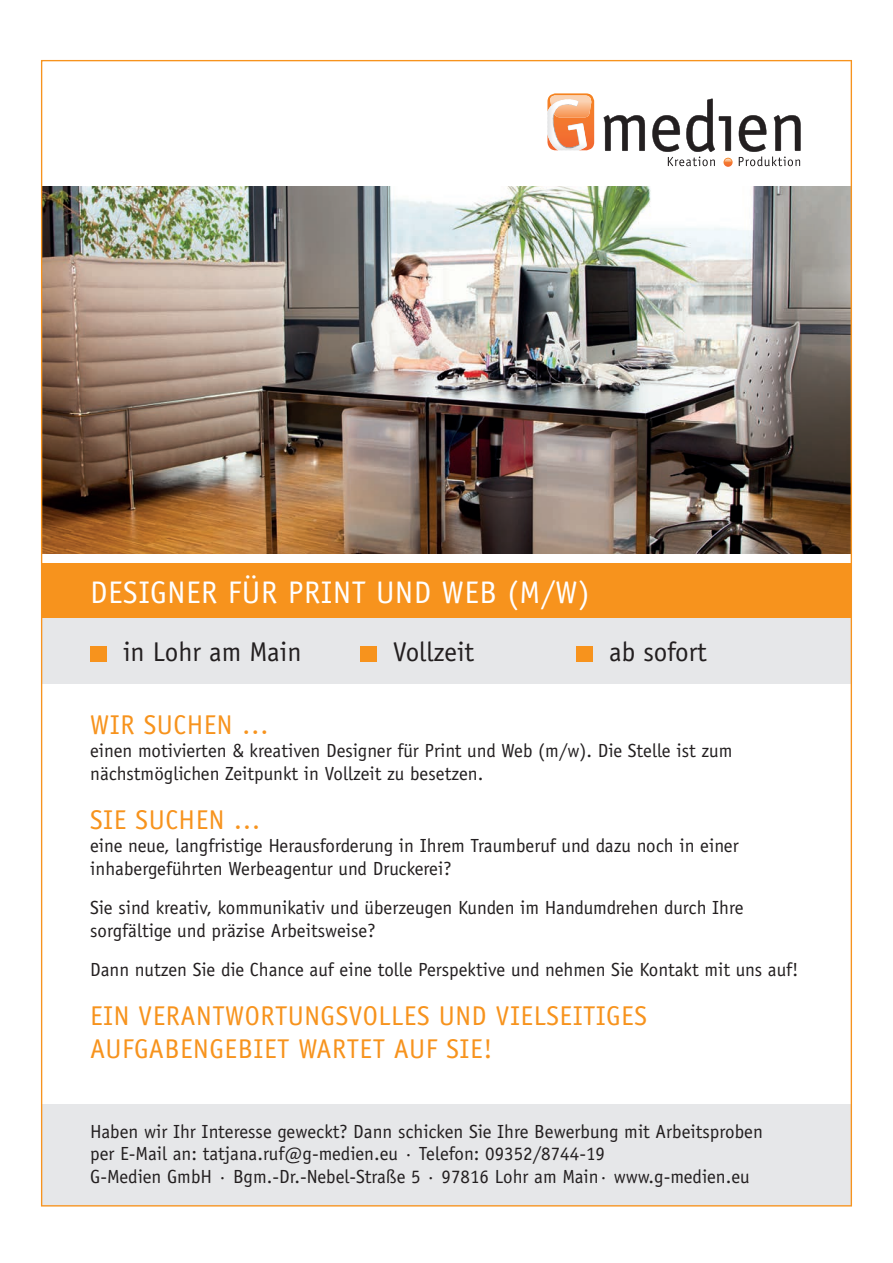
<style>
.page{position:relative;width:893px;height:1263px;background:#fff}
.page>*{position:absolute;margin:0;border:0;box-sizing:border-box;transform-origin:0 0}
.t1{font:31.35px "Officina Sans";letter-spacing:.02em;color:#fff}
.t2{font:27.15px/32.7px "Officina Sans";letter-spacing:.02em;color:#f7931d}
.t3{font:27.15px "Officina Sans";color:#231f20}
.t4{font:19.05px/22.8px "Officina Sans";color:#231f20}
</style>
<div class="page">
<img style="left:41px;top:60px;width:811px;height:1146px">
<h1 class="t1" style="left:90px;top:574px;width:501px">DESIGNER FÜR PRINT UND WEB (M/W)</h1>
<h2 class="t3" style="left:123px;top:636px;width:180px">in Lohr am Main</h2>
<h2 class="t3" style="left:393px;top:636px;width:83px">Vollzeit</h2>
<h2 class="t3" style="left:609px;top:636px;width:99px">ab sofort</h2>
<h2 class="t2" style="left:90px;top:709px;width:180px">WIR SUCHEN …</h2>
<p class="t4" style="left:90px;top:739px;width:644px">einen motivierten &amp; kreativen Designer für Print und Web (m/w). Die Stelle ist zum nächstmöglichen Zeitpunkt in Vollzeit zu besetzen.</p>
<h2 class="t2" style="left:90px;top:804px;width:172px">SIE SUCHEN …</h2>
<p class="t4" style="left:90px;top:834px;width:650px">eine neue, langfristige Herausforderung in Ihrem Traumberuf und dazu noch in einer inhabergeführten Werbeagentur und Druckerei?</p>
<p class="t4" style="left:90px;top:896px;width:655px">Sie sind kreativ, kommunikativ und überzeugen Kunden im Handumdrehen durch Ihre sorgfältige und präzise Arbeitsweise?</p>
<p class="t4" style="left:90px;top:958px;width:710px">Dann nutzen Sie die Chance auf eine tolle Perspektive und nehmen Sie Kontakt mit uns auf!</p>
<h2 class="t2" style="left:90px;top:999px;width:558px">EIN VERANTWORTUNGSVOLLES UND VIELSEITIGES<br>AUFGABENGEBIET WARTET AUF SIE!</h2>
<p class="t4" style="left:90px;top:1120px;width:674px">Haben wir Ihr Interesse geweckt? Dann schicken Sie Ihre Bewerbung mit Arbeitsproben per E-Mail an: tatjana.ruf@g-medien.eu · Telefon: 09352/8744-19<br>G-Medien GmbH · Bgm.-Dr.-Nebel-Straße 5 · 97816 Lohr am Main· www.g-medien.eu</p>
</div>
